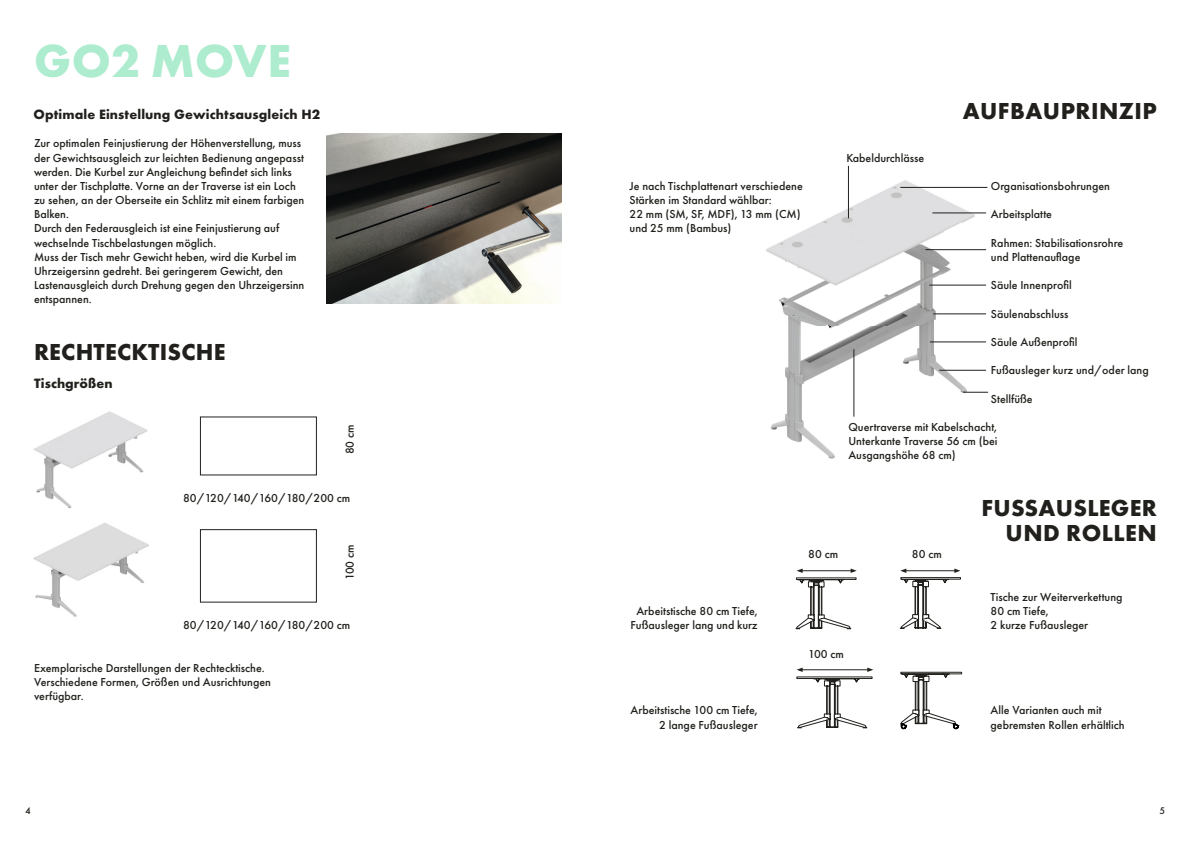
<style>
.page{position:relative;width:1191px;height:842px;background:#fff}
.page>*{position:absolute;margin:0;border:0;box-sizing:border-box;transform-origin:0 0}
.t1{font:700 48px "Futura PT";letter-spacing:.005em;color:#adecce}
.t2{font:700 24px/24.7px "Futura PT";letter-spacing:.01em;color:#21201c;text-align:right}
.t3{font:700 14px "Futura PT";letter-spacing:.01em;color:#21201c}
.t4{font:500 12px/14.2px "Futura PT";color:#21201c}
.t5{font:500 10px "Futura PT";color:#21201c}
</style>
<div class="page">
<img style="left:34px;top:411px;width:114px;height:97px">
<img style="left:34px;top:523px;width:115px;height:94px">
<svg style="left:133px;top:551px;width:7px;height:6px"></svg>
<img style="left:766px;top:165px;width:221px;height:294px">
<svg style="left:944px;top:222px;width:18px;height:12px"></svg>
<hr style="left:932px;top:213px;width:54px;height:1px;background:#21201c">
<hr style="left:900px;top:187px;width:87px;height:1px;background:#21201c">
<hr style="left:925px;top:249px;width:61px;height:1px;background:#21201c">
<hr style="left:929px;top:285px;width:57px;height:1px;background:#21201c">
<hr style="left:933px;top:314px;width:53px;height:1px;background:#21201c">
<hr style="left:930px;top:342px;width:56px;height:1px;background:#21201c">
<hr style="left:853px;top:349px;width:1px;height:68px;background:#21201c">
<hr style="left:848px;top:166px;width:1px;height:52px;background:#21201c">
<hr style="left:939px;top:370px;width:47px;height:1px;background:#21201c">
<svg style="left:963px;top:392px;width:25px;height:1px"></svg>
<svg style="left:900px;top:672px;width:61px;height:57px"></svg>
<svg style="left:900px;top:568px;width:60px;height:61px"></svg>
<svg style="left:795px;top:568px;width:61px;height:61px"></svg>
<svg style="left:796px;top:667px;width:77px;height:61px"></svg>
<img style="left:326px;top:134px;width:235px;height:169px">
<div style="left:200px;top:417px;width:117px;height:58px;border:1px solid #21201c"></div>
<div style="left:200px;top:529px;width:117px;height:73px;border:1px solid #21201c"></div>
<h1 class="t1" style="left:34px;top:30px;width:258px">GO2 MOVE</h1>
<p class="t3" style="left:34px;top:105px;width:288px">Optimale Einstellung Gewichtsausgleich H2</p>
<p class="t4" style="left:34px;top:136px;width:272px">Zur optimalen Feinjustierung der Höhenverstellung, muss der Gewichtsausgleich zur leichten Bedienung angepasst werden. Die Kurbel zur Angleichung befindet sich links unter der Tischplatte. Vorne an der Traverse ist ein Loch zu sehen, an der Oberseite ein Schlitz mit einem farbigen Balken.<br>Durch den Federausgleich ist eine Feinjustierung auf wechselnde Tischbelastungen möglich.<br>Muss der Tisch mehr Gewicht heben, wird die Kurbel im Uhrzeigersinn gedreht. Bei geringerem Gewicht, den Lastenausgleich durch Drehung gegen den Uhrzeigersinn entspannen.</p>
<h2 class="t2" style="left:34px;top:339px;width:193px">RECHTECKTISCHE</h2>
<p class="t3" style="left:34px;top:375px;width:80px">Tischgrößen</p>
<p class="t4" style="left:343px;top:454px;width:31px;rotate:-90deg">80 cm</p>
<p class="t4" style="left:183px;top:491px;width:169px">80/120/140/160/180/200 cm</p>
<p class="t4" style="left:343px;top:580px;width:37px;rotate:-90deg">100 cm</p>
<p class="t4" style="left:183px;top:618px;width:169px">80/120/140/160/180/200 cm</p>
<p class="t4" style="left:34px;top:661px;width:238px">Exemplarische Darstellungen der Rechtecktische.<br>Verschiedene Formen, Größen und Ausrichtungen verfügbar.</p>
<p class="t4" style="left:629px;top:179px;width:175px">Je nach Tischplattenart verschiedene<br>Stärken im Standard wählbar:<br>22 mm (SM, SF, MDF), 13 mm (CM) und 25 mm (Bambus)</p>
<p class="t4" style="left:846px;top:150px;width:79px">Kabeldurchlässe</p>
<h2 class="t2" style="left:962px;top:98px;width:196px">AUFBAUPRINZIP</h2>
<p class="t4" style="left:991px;top:179px;width:121px">Organisationsbohrungen</p>
<p class="t4" style="left:991px;top:207px;width:63px">Arbeitsplatte</p>
<p class="t4" style="left:991px;top:236px;width:134px">Rahmen: Stabilisationsrohre und Plattenauflage</p>
<p class="t4" style="left:991px;top:278px;width:82px">Säule Innenprofil</p>
<p class="t4" style="left:991px;top:306px;width:79px">Säulenabschluss</p>
<p class="t4" style="left:991px;top:335px;width:88px">Säule Außenprofil</p>
<p class="t4" style="left:991px;top:363px;width:159px">Fußausleger kurz und/oder lang</p>
<p class="t4" style="left:991px;top:391px;width:43px">Stellfüße</p>
<p class="t4" style="left:848px;top:420px;width:151px;text-align:justify">Quertraverse mit Kabelschacht, Unterkante Traverse 56 cm (bei Ausgangshöhe 68 cm)</p>
<p class="t4" style="left:630px;top:604px;width:129px;text-align:center">Arbeitstische 80 cm Tiefe,<br>Fußausleger lang und kurz</p>
<p class="t4" style="left:808px;top:547px;width:31px">80 cm</p>
<p class="t4" style="left:912px;top:547px;width:31px">80 cm</p>
<h2 class="t2" style="left:981px;top:495px;width:177px">FUSSAUSLEGER<br>UND ROLLEN</h2>
<p class="t4" style="left:990px;top:590px;width:133px">Tische zur Weiterverkettung<br>80 cm Tiefe,<br>2 kurze Fußausleger</p>
<p class="t4" style="left:630px;top:703px;width:129px;text-align:right">Arbeitstische 100 cm Tiefe,<br>2 lange Fußausleger</p>
<p class="t4" style="left:808px;top:647px;width:37px">100 cm</p>
<p class="t4" style="left:990px;top:703px;width:136px">Alle Varianten auch mit gebremsten Rollen erhältlich</p>
<p class="t5" style="left:25px;top:804px;width:7px">4</p>
<p class="t5" style="left:1159px;top:804px;width:7px">5</p>
</div>
